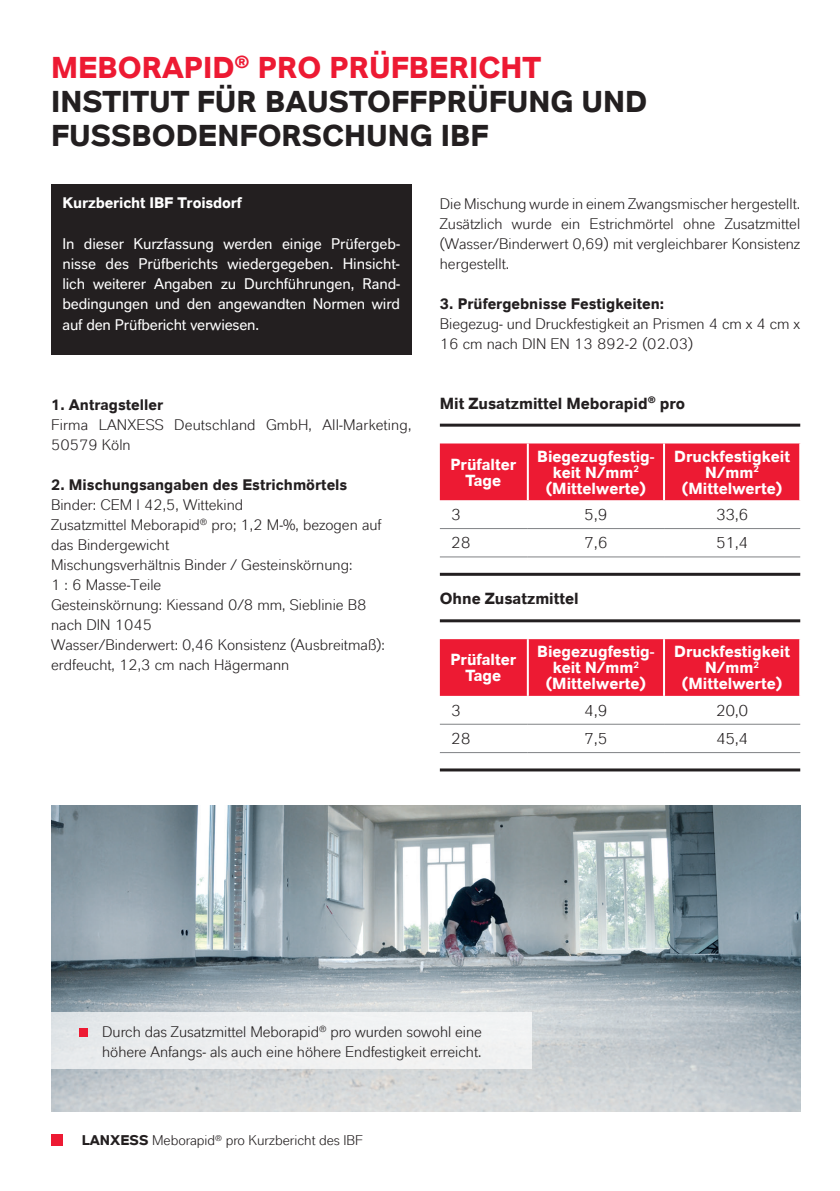
<style>
.page{position:relative;width:840px;height:1191px;background:#fff}
.page>*{position:absolute;margin:0;border:0;box-sizing:border-box;transform-origin:0 0}
.t1{font:700 30px/34px "Lanxess";color:#231f20}
.t2{font:700 16px/16px "Lanxess";color:#fff;text-align:center}
.t3{font:700 16px "Lanxess";color:#231f20}
.t4{font:16px "Lanxess";letter-spacing:-.02em;color:#231f20}
.t5{font:15.2px/20px "Lanxess";color:#231f20}
.t6{font:15.2px/20px "Lanxess Inverse";letter-spacing:-.01em;color:#fff;text-align:justify}
.t7{font:700 15.2px "Lanxess";color:#231f20}
.t8{font:700 15.2px "Lanxess";letter-spacing:-.01em;color:#fff}
.t9{font:14px "Lanxess";color:#231f20}
.s1{color:#ed1a33}
.s2{font-weight:700}
</style>
<div class="page">
<div style="left:51px;top:184px;width:360px;height:170px;background:#231f20"></div>
<div style="left:51px;top:1134px;width:12px;height:12px;background:#ed1a33"></div>
<img style="left:51px;top:805px;width:748px;height:306px">
<div style="left:51px;top:1012px;width:480px;height:57px;background:#eff1f1"></div>
<div style="left:79px;top:1027px;width:9px;height:9px;background:#ed1a33"></div>
<div style="left:439px;top:443px;width:359px;height:57px;background:#ed1a33"></div>
<hr style="left:526px;top:443px;width:2px;height:57px;background:#fff">
<hr style="left:662px;top:443px;width:2px;height:57px;background:#fff">
<hr style="left:439px;top:528px;width:88px;height:1px;background:#808285">
<hr style="left:527px;top:528px;width:136px;height:1px;background:#808285">
<hr style="left:663px;top:528px;width:136px;height:1px;background:#808285">
<hr style="left:439px;top:556px;width:88px;height:1px;background:#808285">
<hr style="left:527px;top:556px;width:136px;height:1px;background:#808285">
<hr style="left:663px;top:556px;width:136px;height:1px;background:#808285">
<hr style="left:439px;top:423px;width:360px;height:3px;background:#231f20">
<hr style="left:439px;top:573px;width:360px;height:3px;background:#231f20">
<div style="left:439px;top:639px;width:359px;height:57px;background:#ed1a33"></div>
<hr style="left:526px;top:639px;width:2px;height:57px;background:#fff">
<hr style="left:662px;top:639px;width:2px;height:57px;background:#fff">
<hr style="left:439px;top:724px;width:88px;height:1px;background:#808285">
<hr style="left:527px;top:724px;width:136px;height:1px;background:#808285">
<hr style="left:663px;top:724px;width:136px;height:1px;background:#808285">
<hr style="left:439px;top:752px;width:88px;height:1px;background:#808285">
<hr style="left:527px;top:752px;width:136px;height:1px;background:#808285">
<hr style="left:663px;top:752px;width:136px;height:1px;background:#808285">
<hr style="left:439px;top:619px;width:360px;height:3px;background:#231f20">
<hr style="left:439px;top:768px;width:360px;height:3px;background:#231f20">
<h1 class="t1" style="left:51px;top:50px;width:597px"><span class="s1">MEBORAPID</span><sup>®</sup> <span class="s1">PRO PRÜFBERICHT<br></span>INSTITUT FÜR BAUSTOFFPRÜFUNG UND<br>FUSSBODENFORSCHUNG IBF</h1>
<p class="t8" style="left:62px;top:194px;width:181px">Kurzbericht IBF Troisdorf</p>
<p class="t6" style="left:62px;top:234px;width:339px">In dieser Kurzfassung werden einige Prüfergeb&shy;nisse des Prüfberichts wiedergegeben. Hinsicht&shy;lich weiterer Angaben zu Durchführungen, Rand&shy;bedingungen und den angewandten Normen wird auf den Prüfbericht verwiesen.</p>
<p class="t7" style="left:51px;top:395px;width:114px">1. Antragsteller</p>
<p class="t5" style="left:51px;top:414px;width:362px">Firma LANXESS Deutschland GmbH, AII-Marketing,<br>50579 Köln</p>
<p class="t7" style="left:51px;top:475px;width:297px">2. Mischungsangaben des Estrichmörtels</p>
<p class="t5" style="left:51px;top:494px;width:335px">Binder: CEM I 42,5, Wittekind<br>Zusatzmittel Meborapid<sup>®</sup> pro; 1,2 M-%, bezogen auf das Bindergewicht<br>Mischungsverhältnis Binder / Gesteinskörnung:<br>1 : 6 Masse-Teile<br>Gesteinskörnung: Kiessand 0/8 mm, Sieblinie B8 nach DIN 1045<br>Wasser/Binderwert: 0,46 Konsistenz (Ausbreitmaß): erdfeucht, 12,3 cm nach Hägermann</p>
<p class="t5" style="left:439px;top:194px;width:362px;text-align:justify">Die Mischung wurde in einem Zwangsmischer hergestellt.<br>Zusätzlich wurde ein Estrichmörtel ohne Zusatzmittel (Wasser/Binderwert 0,69) mit vergleichbarer Konsistenz hergestellt.</p>
<p class="t7" style="left:439px;top:295px;width:226px">3. Prüfergebnisse Festigkeiten:</p>
<p class="t5" style="left:439px;top:314px;width:361px">Biegezug- und Druckfestigkeit an Prismen 4 cm x 4 cm x<br>16 cm nach DIN EN 13 892-2 (02.03)</p>
<p class="t3" style="left:439px;top:393px;width:246px">Mit Zusatzmittel Meborapid<sup>®</sup> pro</p>
<p class="t2" style="left:450px;top:456px;width:67px">Prüfalter<br>Tage</p>
<p class="t2" style="left:537px;top:448px;width:119px">Biegezugfestig&shy;keit N/mm<sup>2 </sup>(Mittelwerte)</p>
<p class="t2" style="left:673px;top:448px;width:117px">Druckfestigkeit<br>N/mm<sup>2 </sup>(Mittelwerte)</p>
<p class="t4" style="left:451px;top:505px;width:11px">3</p>
<p class="t4" style="left:584px;top:505px;width:25px">5,9</p>
<p class="t4" style="left:715px;top:505px;width:34px">33,6</p>
<p class="t4" style="left:451px;top:534px;width:21px">28</p>
<p class="t4" style="left:584px;top:534px;width:25px">7,6</p>
<p class="t4" style="left:715px;top:534px;width:34px">51,4</p>
<p class="t3" style="left:439px;top:589px;width:140px">Ohne Zusatzmittel</p>
<p class="t2" style="left:450px;top:651px;width:67px">Prüfalter<br>Tage</p>
<p class="t2" style="left:537px;top:643px;width:119px">Biegezugfestig&shy;keit N/mm<sup>2 </sup>(Mittelwerte)</p>
<p class="t2" style="left:673px;top:643px;width:117px">Druckfestigkeit<br>N/mm<sup>2 </sup>(Mittelwerte)</p>
<p class="t4" style="left:451px;top:701px;width:11px">3</p>
<p class="t4" style="left:584px;top:701px;width:25px">4,9</p>
<p class="t4" style="left:715px;top:701px;width:34px">20,0</p>
<p class="t4" style="left:451px;top:729px;width:21px">28</p>
<p class="t4" style="left:584px;top:729px;width:25px">7,5</p>
<p class="t4" style="left:715px;top:729px;width:34px">45,4</p>
<p class="t5" style="left:102px;top:1022px;width:381px">Durch das Zusatzmittel Meborapid<sup>®</sup> pro wurden sowohl eine höhere Anfangs- als auch eine höhere Endfestigkeit erreicht.</p>
<p class="t9" style="left:82px;top:1132px;width:283px"><span class="s2">LANXESS</span> Meborapid<sup>®</sup> pro Kurzbericht des IBF</p>
</div>
